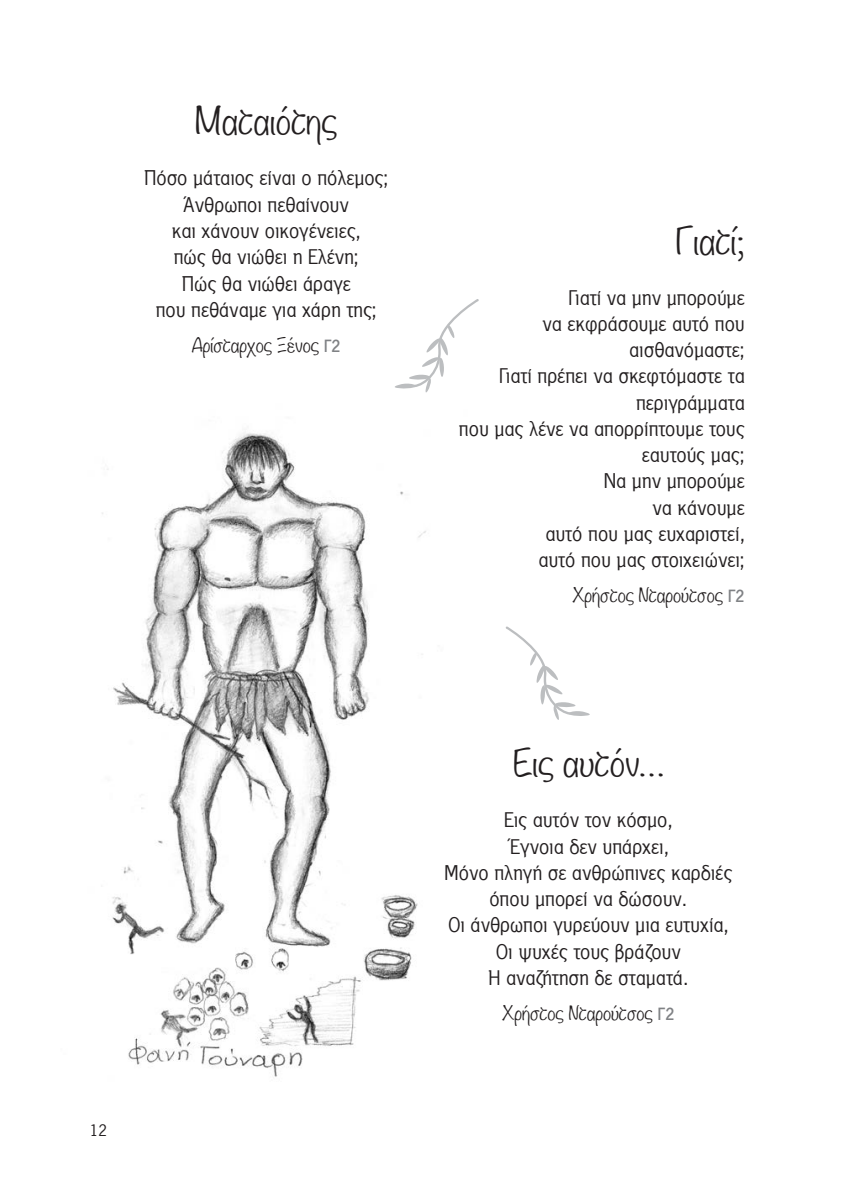
<style>
.page{position:relative;width:844px;height:1191px;background:#fff}
.page>*{position:absolute;margin:0;border:0;box-sizing:border-box;transform-origin:0 0}
.t1{font:300 33.25px "Noteworthy";color:#231f20}
.t2{font:20.12px/26.2px "PF Panel";color:#231f20;text-align:center}
.t3{font:300 17.5px "Noteworthy";color:#231f20}
.t4{font:15.75px "PF Panel";color:#231f20}
.s1{font-family:"PF Panel";font-weight:700;font-size:16.62px;color:#808285}
</style>
<div class="page">
<img style="left:102px;top:432px;width:324px;height:645px">
<svg style="left:505px;top:626px;width:85px;height:94px"></svg>
<svg style="left:395px;top:299px;width:83px;height:94px"></svg>
<h1 class="t1" style="left:195px;top:92px;width:144px">Ματαιότης</h1>
<p class="t2" style="left:144px;top:165px;width:246px">Πόσο μάταιος είναι ο πόλεμος;<br>Άνθρωποι πεθαίνουν<br>και χάνουν οικογένειες,<br>πώς θα νιώθει η Ελένη;<br>Πώς θα νιώθει άραγε<br>που πεθάναμε για χάρη της;</p>
<p class="t3" style="left:192px;top:329px;width:150px">Αρίσταρχος Ξένος <span class="s1">Γ2</span></p>
<p class="t4" style="left:89px;top:1121px;width:19px">12</p>
<h1 class="t1" style="left:675px;top:211px;width:70px">Γιατί;</h1>
<p class="t2" style="left:459px;top:284px;width:287px;text-align:right">Γιατί να μην μπορούμε<br>να εκφράσουμε αυτό που αισθανόμαστε;<br>Γιατί πρέπει να σκεφτόμαστε τα περιγράμματα<br>που μας λένε να απορρίπτουμε τους εαυτούς μας;<br>Να μην μπορούμε<br>να κάνουμε<br>αυτό που μας ευχαριστεί,<br>αυτό που μας στοιχειώνει;</p>
<p class="t3" style="left:572px;top:580px;width:174px">Χρήστος Νταρούτσος <span class="s1">Γ2</span></p>
<h1 class="t1" style="left:513px;top:734px;width:152px">Εις αυτόν…</h1>
<p class="t2" style="left:444px;top:806px;width:289px">Εις αυτόν τον κόσμο,<br>Έγνοια δεν υπάρχει,<br>Μόνο πληγή σε ανθρώπινες καρδιές όπου μπορεί να δώσουν.<br>Οι άνθρωποι γυρεύουν μια ευτυχία,<br>Οι ψυχές τους βράζουν<br>Η αναζήτηση δε σταματά.</p>
<p class="t3" style="left:502px;top:997px;width:174px">Χρήστος Νταρούτσος <span class="s1">Γ2</span></p>
</div>
